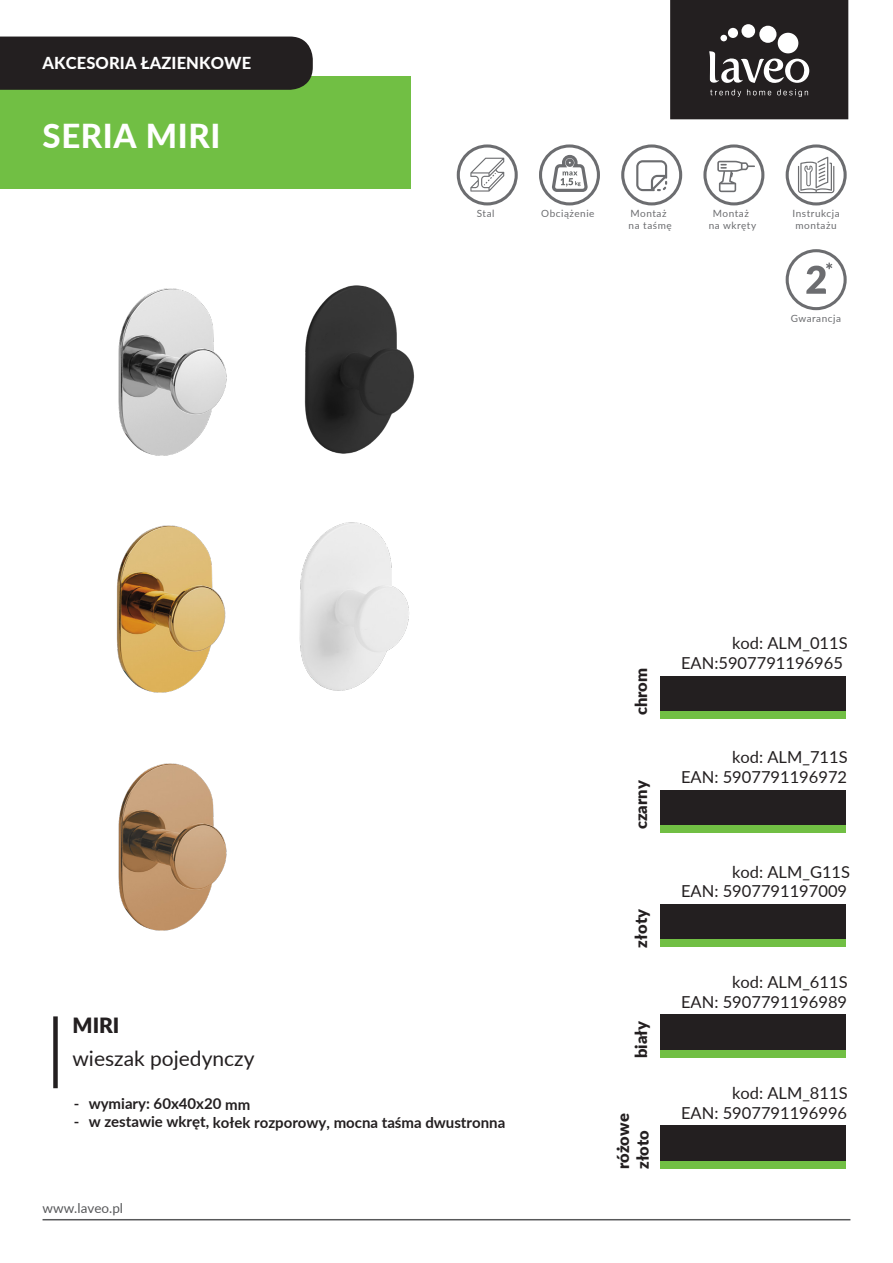
<style>
.page{position:relative;width:893px;height:1263px;background:#fff}
.page>*{position:absolute;margin:0;border:0;box-sizing:border-box;transform-origin:0 0}
.t1{font:800 33px "Lato";letter-spacing:.02em;color:#fff}
.t2{font:21px "Lato";color:#231f20}
.t3{font:900 21px "Lato";color:#231f20}
.t4{font:16.5px/19.8px "Lato";color:#231f20;text-align:right}
.t5{font:900 16.5px/19.8px "Lato";color:#231f20}
.t6{font:800 16.5px "Lato";letter-spacing:.005em;color:#fff}
.t7{font:700 15px "Lato";color:#231f20}
.t8{font:13.5px "Lato";color:#57585a}
.t9{font:10.05px/12px "Lato";letter-spacing:.055em;color:#6c6d70}
</style>
<div class="page">
<div style="left:660px;top:790px;width:186px;height:35px;background:#231f20"></div>
<div style="left:660px;top:825px;width:186px;height:8px;background:#71bf44"></div>
<div style="left:660px;top:904px;width:186px;height:35px;background:#231f20"></div>
<div style="left:660px;top:939px;width:186px;height:8px;background:#71bf44"></div>
<div style="left:53px;top:1016px;width:5px;height:72px;background:#231f20"></div>
<div style="left:660px;top:676px;width:186px;height:35px;background:#231f20"></div>
<div style="left:660px;top:711px;width:186px;height:8px;background:#71bf44"></div>
<div style="left:660px;top:1015px;width:186px;height:35px;background:#231f20"></div>
<div style="left:660px;top:1050px;width:186px;height:8px;background:#71bf44"></div>
<svg style="left:670px;top:0;width:178px;height:119px;background:#383435"></svg>
<div style="left:0;top:76px;width:411px;height:113px;background:#71bf44"></div>
<div style="left:0;top:37px;width:313px;height:53px;background:#231f20"></div>
<svg style="left:539px;top:144px;width:61px;height:61px"></svg>
<svg style="left:703px;top:144px;width:61px;height:61px"></svg>
<svg style="left:621px;top:144px;width:61px;height:61px"></svg>
<svg style="left:457px;top:144px;width:61px;height:61px"></svg>
<svg style="left:786px;top:144px;width:61px;height:61px"></svg>
<svg style="left:786px;top:249px;width:61px;height:61px"></svg>
<div style="left:660px;top:1126px;width:186px;height:35px;background:#231f20"></div>
<div style="left:660px;top:1161px;width:186px;height:7px;background:#71bf44"></div>
<img style="left:118px;top:288px;width:109px;height:168px">
<img style="left:299px;top:522px;width:110px;height:169px">
<img style="left:304px;top:285px;width:111px;height:169px">
<img style="left:118px;top:763px;width:109px;height:168px">
<img style="left:116px;top:525px;width:110px;height:168px">
<hr style="left:43px;top:1219px;width:807px;height:1px;background:#57585a">
<p class="t6" style="left:43px;top:51px;width:210px">AKCESORIA ŁAZIENKOWE</p>
<h1 class="t1" style="left:43px;top:111px;width:179px">SERIA MIRI</h1>
<p class="t9" style="left:541px;top:207px;width:55px">Obciążenie</p>
<p class="t9" style="left:709px;top:207px;width:49px;text-align:center">Montaż na wkręty</p>
<p class="t9" style="left:629px;top:207px;width:45px">Montaż na taśmę</p>
<p class="t9" style="left:477px;top:207px;width:19px">Stal</p>
<p class="t9" style="left:793px;top:207px;width:49px">Instrukcja montażu</p>
<p class="t9" style="left:791px;top:312px;width:52px">Gwarancja</p>
<p class="t5" style="left:630px;top:715px;width:49px;rotate:-90deg">chrom</p>
<p class="t5" style="left:630px;top:829px;width:50px;rotate:-90deg">czarny</p>
<p class="t5" style="left:630px;top:947px;width:40px;rotate:-90deg">złoty</p>
<p class="t4" style="left:681px;top:632px;width:168px">kod: ALM_011S<br>EAN:5907791196965</p>
<p class="t4" style="left:681px;top:746px;width:168px">kod: ALM_711S<br>EAN: 5907791196972</p>
<p class="t4" style="left:681px;top:861px;width:171px">kod: ALM_G11S<br>EAN: 5907791197009</p>
<p class="t4" style="left:681px;top:972px;width:168px">kod: ALM_611S<br>EAN: 5907791196989</p>
<p class="t3" style="left:72px;top:1010px;width:49px">MIRI</p>
<p class="t2" style="left:72px;top:1044px;width:184px">wieszak pojedynczy</p>
<p class="t7" style="left:74px;top:1093px;width:178px">- wymiary: 60x40x20 mm</p>
<p class="t7" style="left:74px;top:1111px;width:433px">- w zestawie wkręt, kołek rozporowy, mocna taśma dwustronna</p>
<p class="t8" style="left:43px;top:1198px;width:82px">www.laveo.pl</p>
<p class="t5" style="left:630px;top:1058px;width:39px;rotate:-90deg">biały</p>
<p class="t5" style="left:612px;top:1169px;width:57px;rotate:-90deg">różowe złoto</p>
<p class="t4" style="left:681px;top:1082px;width:168px">kod: ALM_811S<br>EAN: 5907791196996</p>
</div>
